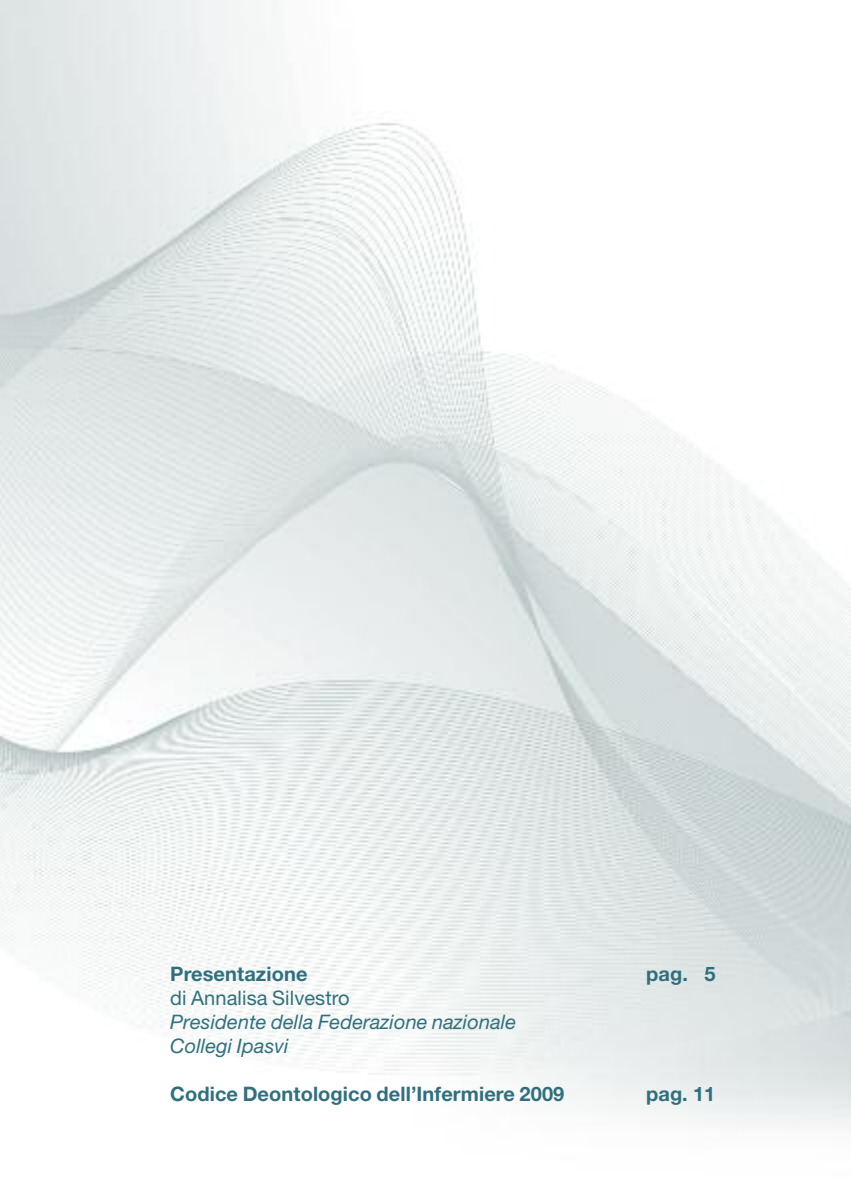
<style>
.page{position:relative;width:851px;height:1191px;background:#fff}
.page>*{position:absolute;margin:0;border:0;box-sizing:border-box;transform-origin:0 0}
.t1{font:700 20px "Helvetica Neue";letter-spacing:.005em;color:#30707e}
.t2{font:italic 20px/24px "Helvetica Neue";letter-spacing:.005em;color:#30707e}
.t3{font:20px "Helvetica Neue";letter-spacing:.005em;color:#30707e}
</style>
<div class="page">
<img style="left:0;top:0;width:850px;height:1128px">
<p class="t1" style="left:170px;top:966px;width:139px">Presentazione</p>
<p class="t1" style="left:646px;top:966px;width:71px">pag. 5</p>
<p class="t3" style="left:170px;top:990px;width:181px">di Annalisa Silvestro</p>
<p class="t2" style="left:170px;top:1011px;width:347px">Presidente della Federazione nazionale<br>Collegi Ipasvi</p>
<p class="t1" style="left:170px;top:1086px;width:395px">Codice Deontologico dell’Infermiere 2009</p>
<p class="t1" style="left:646px;top:1086px;width:71px">pag. 11</p>
</div>
